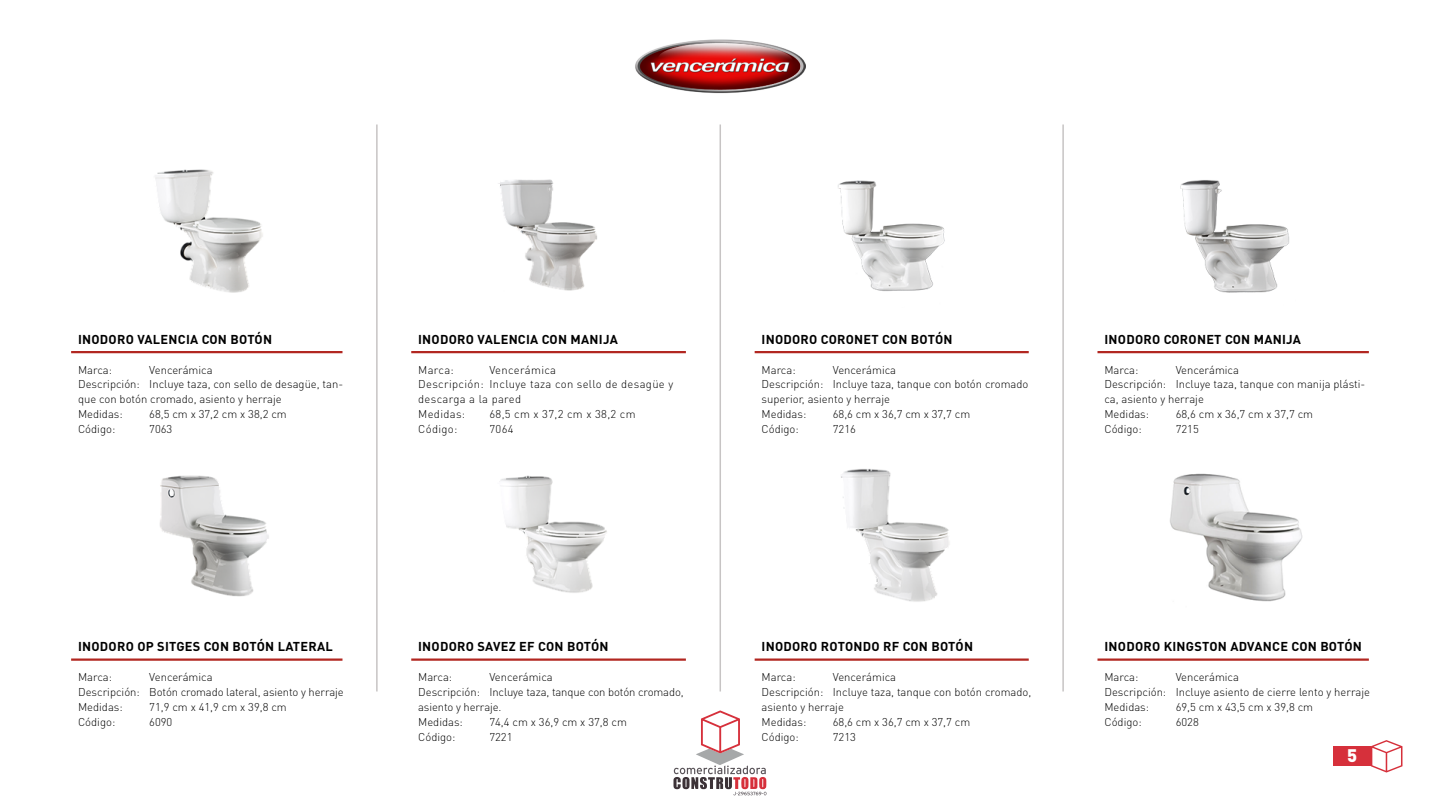
<style>
.page{position:relative;width:1440px;height:810px;background:#fff}
.page>*{position:absolute;margin:0;border:0;box-sizing:border-box;transform-origin:0 0}
.t1{font:900 18px "DIN Pro";color:#fff}
.t2{font:700 12.75px "DIN Pro";letter-spacing:.02em;color:#000}
.t3{font:300 11.25px/15px "DIN Pro";color:#000}
.t4{font:300 11.25px/15px "DIN Pro";letter-spacing:.03em;color:#000}
</style>
<div class="page">
<svg style="left:1371px;top:740px;width:32px;height:32px"></svg>
<svg style="left:674px;top:710px;width:93px;height:86px"></svg>
<hr style="left:376px;top:124px;width:2px;height:568px;background:#c7c4c4">
<hr style="left:720px;top:124px;width:1px;height:568px;background:#c7c4c4">
<hr style="left:1062px;top:124px;width:2px;height:568px;background:#c7c4c4">
<img style="left:635px;top:39px;width:171px;height:55px">
<hr style="left:71px;top:351px;width:271px;height:2px;background:#b22721">
<hr style="left:71px;top:658px;width:271px;height:3px;background:#b22721">
<hr style="left:411px;top:351px;width:275px;height:2px;background:#b22721">
<hr style="left:411px;top:658px;width:275px;height:3px;background:#b22721">
<hr style="left:755px;top:351px;width:274px;height:2px;background:#b22721">
<hr style="left:755px;top:658px;width:274px;height:3px;background:#b22721">
<hr style="left:1097px;top:351px;width:272px;height:2px;background:#b22721">
<hr style="left:1097px;top:658px;width:272px;height:3px;background:#b22721">
<div style="left:1334px;top:747px;width:37px;height:19px;background:#d6303b"></div>
<img style="left:841px;top:469px;width:108px;height:133px">
<img style="left:1170px;top:473px;width:133px;height:129px">
<img style="left:155px;top:169px;width:108px;height:124px">
<img style="left:498px;top:179px;width:99px;height:112px">
<img style="left:500px;top:475px;width:107px;height:118px">
<img style="left:160px;top:475px;width:109px;height:122px">
<img style="left:838px;top:180px;width:107px;height:111px">
<img style="left:1180px;top:180px;width:109px;height:113px">
<p class="t2" style="left:78px;top:330px;width:196px">INODORO VALENCIA CON BOTÓN</p>
<p class="t2" style="left:418px;top:330px;width:201px">INODORO VALENCIA CON MANIJA</p>
<p class="t2" style="left:762px;top:330px;width:193px">INODORO CORONET CON BOTÓN</p>
<p class="t2" style="left:1104px;top:330px;width:198px">INODORO CORONET CON MANIJA</p>
<p class="t3" style="left:78px;top:361px;width:267px;text-indent:71px">Vencerámica<br>Descripción: Incluye taza, con sello de desagüe, tan&shy;que con botón cromado, asiento y herraje<br>Medidas:</p>
<p class="t3" style="left:78px;top:361px;width:36px">Marca:</p>
<p class="t3" style="left:149px;top:406px;width:139px">68,5 cm x 37,2 cm x 38,2 cm</p>
<p class="t4" style="left:418px;top:361px;width:257px;text-indent:71px">Vencerámica<br>Descripción: Incluye taza con sello de desagüe y descarga a la pared<br>Medidas:</p>
<p class="t3" style="left:418px;top:361px;width:37px">Marca:</p>
<p class="t4" style="left:489px;top:406px;width:148px">68,5 cm x 37,2 cm x 38,2 cm</p>
<p class="t3" style="left:762px;top:361px;width:268px;text-indent:71px">Vencerámica<br>Descripción: Incluye taza, tanque con botón cromado superior, asiento y herraje<br>Medidas:</p>
<p class="t3" style="left:762px;top:361px;width:36px">Marca:</p>
<p class="t3" style="left:833px;top:406px;width:139px">68,6 cm x 36,7 cm x 37,7 cm</p>
<p class="t3" style="left:1104px;top:361px;width:262px;text-indent:71px">Vencerámica<br>Descripción: Incluye taza, tanque con manija plásti&shy;ca, asiento y herraje<br>Medidas:</p>
<p class="t3" style="left:1104px;top:361px;width:36px">Marca:</p>
<p class="t3" style="left:1176px;top:406px;width:139px">68,6 cm x 36,7 cm x 37,7 cm</p>
<p class="t3" style="left:78px;top:421px;width:39px">Código:</p>
<p class="t3" style="left:149px;top:421px;width:25px">7063</p>
<p class="t3" style="left:418px;top:421px;width:41px">Código:</p>
<p class="t3" style="left:489px;top:421px;width:26px">7064</p>
<p class="t3" style="left:762px;top:421px;width:39px">Código:</p>
<p class="t3" style="left:833px;top:421px;width:25px">7216</p>
<p class="t3" style="left:1104px;top:421px;width:39px">Código:</p>
<p class="t3" style="left:1176px;top:421px;width:25px">7215</p>
<p class="t2" style="left:78px;top:638px;width:256px">INODORO OP SITGES CON BOTÓN LATERAL</p>
<p class="t2" style="left:418px;top:638px;width:192px">INODORO SAVEZ EF CON BOTÓN</p>
<p class="t2" style="left:762px;top:638px;width:213px">INODORO ROTONDO RF CON BOTÓN</p>
<p class="t2" style="left:1104px;top:638px;width:259px">INODORO KINGSTON ADVANCE CON BOTÓN</p>
<p class="t3" style="left:78px;top:669px;width:267px;text-indent:71px">Vencerámica<br>Descripción: Botón cromado lateral, asiento y herraje<br>Medidas:</p>
<p class="t3" style="left:78px;top:669px;width:36px">Marca:</p>
<p class="t3" style="left:149px;top:699px;width:139px">71,9 cm x 41,9 cm x 39,8 cm</p>
<p class="t3" style="left:78px;top:714px;width:39px">Código:</p>
<p class="t3" style="left:149px;top:714px;width:25px">6090</p>
<p class="t3" style="left:418px;top:669px;width:267px;text-indent:71px">Vencerámica<br>Descripción: Incluye taza, tanque con botón cromado, asiento y herraje.<br>Medidas:</p>
<p class="t3" style="left:418px;top:669px;width:36px">Marca:</p>
<p class="t3" style="left:489px;top:714px;width:139px">74,4 cm x 36,9 cm x 37,8 cm</p>
<p class="t3" style="left:762px;top:669px;width:271px;text-indent:71px">Vencerámica<br>Descripción: Incluye taza, tanque con botón cromado, asiento y herraje<br>Medidas:</p>
<p class="t3" style="left:762px;top:669px;width:36px">Marca:</p>
<p class="t3" style="left:833px;top:714px;width:139px">68,6 cm x 36,7 cm x 37,7 cm</p>
<p class="t3" style="left:1104px;top:669px;width:267px;text-indent:71px">Vencerámica<br>Descripción: Incluye asiento de cierre lento y herraje<br>Medidas:</p>
<p class="t3" style="left:1104px;top:669px;width:36px">Marca:</p>
<p class="t3" style="left:1176px;top:699px;width:139px">69,5 cm x 43,5 cm x 39,8 cm</p>
<p class="t3" style="left:1104px;top:714px;width:39px">Código:</p>
<p class="t3" style="left:1176px;top:714px;width:25px">6028</p>
<p class="t3" style="left:418px;top:729px;width:39px">Código:</p>
<p class="t3" style="left:489px;top:729px;width:25px">7221</p>
<p class="t3" style="left:762px;top:729px;width:39px">Código:</p>
<p class="t3" style="left:833px;top:729px;width:25px">7213</p>
<h1 class="t1" style="left:1347px;top:743px;width:12px">5</h1>
</div>
